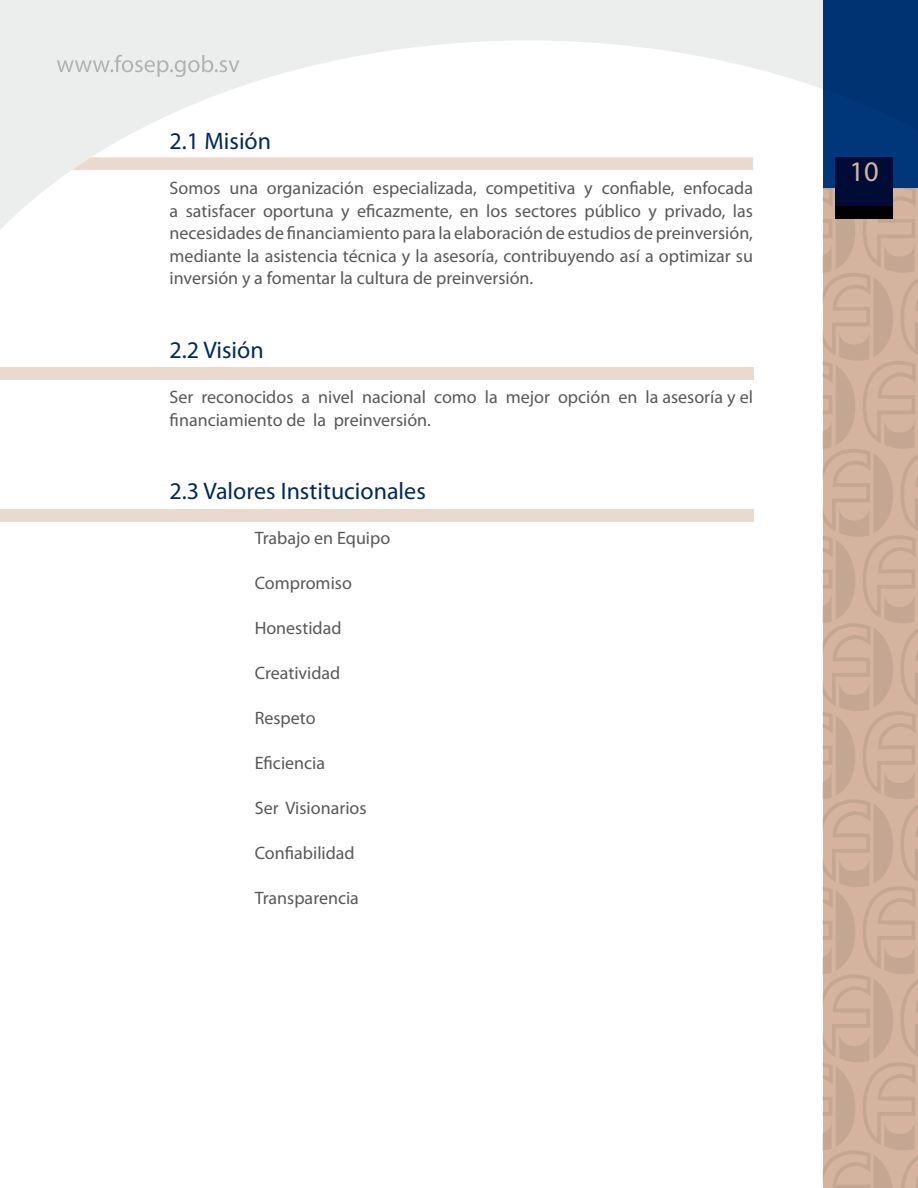
<style>
.page{position:relative;width:918px;height:1188px;background:#fff}
.page>*{position:absolute;margin:0;border:0;box-sizing:border-box;transform-origin:0 0}
.t1{font:28.5px "Myriad Pro";color:#d4b49f}
.t2{font:24px "Myriad Pro";color:#00285f}
.t3{font:18px/22.5px "Myriad Pro";color:#58585a;text-align:justify}
</style>
<div class="page">
<svg style="left:823px;top:230px;width:95px;height:958px;background:#ceaf9a"></svg>
<svg style="left:0;top:0;width:918px;height:230px"></svg>
<svg style="left:57px;top:55px;width:182px;height:22px;background:#dfe0e0"></svg>
<svg style="left:72px;top:157px;width:681px;height:13px;background:#e9dad0"></svg>
<div style="left:0;top:367px;width:753px;height:13px;background:#e9d9cf"></div>
<div style="left:0;top:509px;width:753px;height:13px;background:#e9d9cf"></div>
<h2 class="t2" style="left:170px;top:126px;width:103px">2.1 Misión</h2>
<p class="t3" style="left:170px;top:177px;width:585px">Somos una organización especializada, competitiva y confiable, enfocada a satisfacer oportuna y eficazmente, en los sectores público y privado, las necesidades de financiamiento para la elaboración de estudios de preinversión, mediante la asistencia técnica y la asesoría, contribuyendo así a optimizar su inversión y a fomentar la cultura de preinversión.</p>
<h2 class="t2" style="left:170px;top:335px;width:96px">2.2 Visión</h2>
<p class="t3" style="left:170px;top:385px;width:585px">Ser reconocidos a nivel nacional como la mejor opción en la asesoría y el financiamiento de la preinversión.</p>
<h2 class="t2" style="left:170px;top:477px;width:258px">2.3 Valores Institucionales</h2>
<p class="t3" style="left:255px;top:527px;width:137px">Trabajo en Equipo</p>
<p class="t3" style="left:255px;top:572px;width:99px">Compromiso</p>
<p class="t3" style="left:255px;top:617px;width:88px">Honestidad</p>
<p class="t3" style="left:255px;top:662px;width:87px">Creatividad</p>
<p class="t3" style="left:255px;top:707px;width:62px">Respeto</p>
<p class="t3" style="left:255px;top:752px;width:72px">Eficiencia</p>
<p class="t3" style="left:255px;top:797px;width:113px">Ser Visionarios</p>
<p class="t3" style="left:255px;top:842px;width:102px">Confiabilidad</p>
<p class="t3" style="left:255px;top:887px;width:106px">Transparencia</p>
<h1 class="t1" style="left:849px;top:154px;width:31px">10</h1>
</div>
